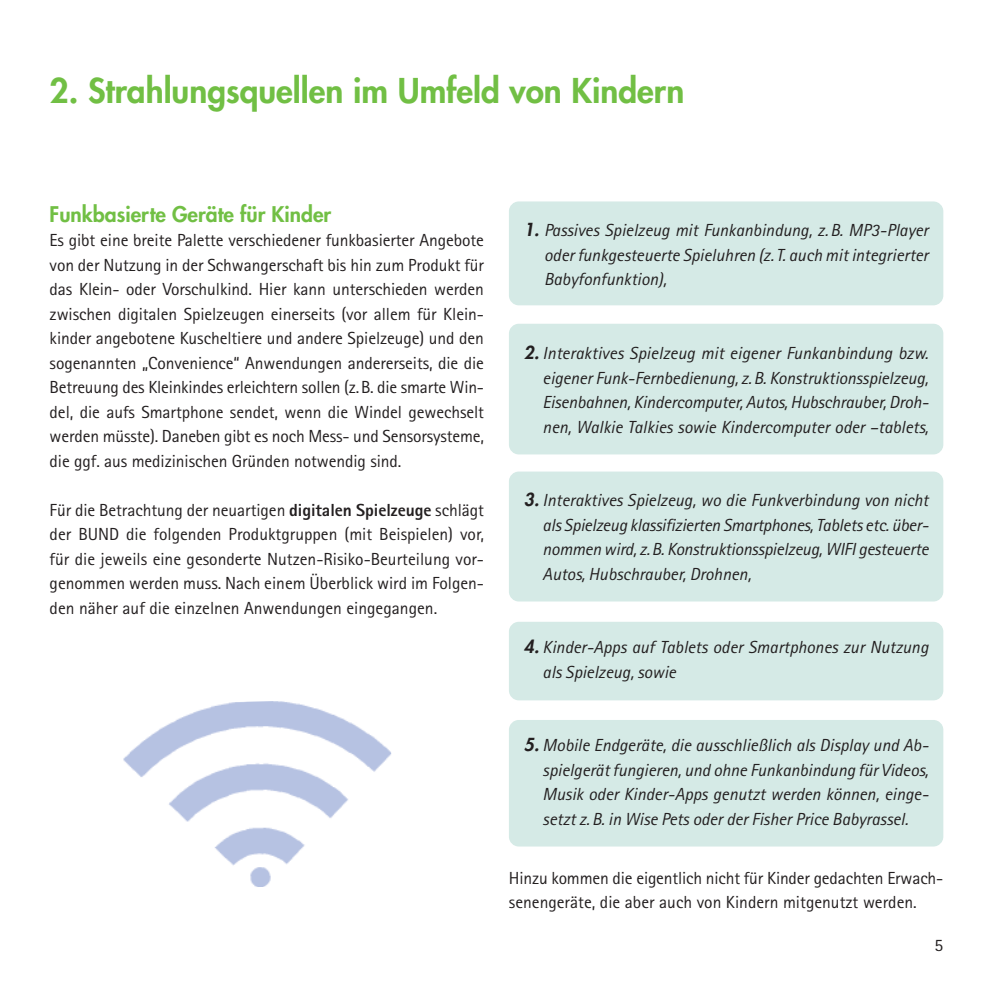
<style>
.page{position:relative;width:993px;height:993px;background:#fff}
.page>*{position:absolute;margin:0;border:0;box-sizing:border-box;transform-origin:0 0}
.t1{font:800 33.25px "Futura";color:#71bf44}
.t2{font:800 21px "Futura";color:#71bf44}
.t3{font:17.5px/24.5px "Agfa Rotis Sans Serif";letter-spacing:-.005em;color:#231f20;text-align:justify}
.t4{font:italic 17.5px/24.5px "Agfa Rotis Sans Serif";color:#231f20;text-align:justify}
.s1{font-weight:800}
.s2{font-family:"Futura";font-weight:800}
</style>
<div class="page">
<div style="left:508px;top:201px;width:435px;height:104px;background:#d5eae6;border-radius:10px"></div>
<div style="left:508px;top:323px;width:435px;height:131px;background:#d5eae6;border-radius:10px"></div>
<div style="left:508px;top:471px;width:435px;height:130px;background:#d5eae6;border-radius:10px"></div>
<div style="left:508px;top:621px;width:435px;height:79px;background:#d5eae6;border-radius:10px"></div>
<div style="left:508px;top:719px;width:435px;height:127px;background:#d5eae6;border-radius:10px"></div>
<img style="left:123px;top:701px;width:269px;height:186px">
<h1 class="t1" style="left:50px;top:74px;width:636px">2. Strahlungsquellen im Umfeld von Kindern</h1>
<p class="t2" style="left:50px;top:204px;width:283px">Funkbasierte Geräte für Kinder</p>
<p class="t3" style="left:50px;top:229px;width:436px">Es gibt eine breite Palette verschiedener funkbasierter Angebote von der Nutzung in der Schwangerschaft bis hin zum Produkt für das Klein- oder Vorschulkind. Hier kann unterschieden werden zwischen digitalen Spielzeugen einerseits (vor allem für Klein&shy;kinder angebotene Kuscheltiere und andere Spielzeuge) und den sogenannten „Convenience“ Anwendungen andererseits, die die Betreuung des Kleinkindes erleichtern sollen (z.B. die smarte Win&shy;del, die aufs Smartphone sendet, wenn die Windel gewechselt werden müsste). Daneben gibt es noch Mess- und Sensorsysteme, die ggf. aus medizinischen Gründen notwendig sind.</p>
<p class="t3" style="left:50px;top:499px;width:436px">Für die Betrachtung der neuartigen <span class="s1">digitalen Spielzeuge</span> schlägt der BUND die folgenden Produktgruppen (mit Beispielen) vor, für die jeweils eine gesonderte Nutzen-Risiko-Beurteilung vor&shy;genommen werden muss. Nach einem Überblick wird im Folgen&shy;den näher auf die einzelnen Anwendungen eingegangen.</p>
<p class="t4" style="left:544px;top:220px;width:385px;text-indent:-20px"><span class="s2">1.</span> Passives Spielzeug mit Funkanbindung, z.B. MP3-Player oder funkgesteuerte Spieluhren (z. T. auch mit integrierter Babyfonfunktion),</p>
<p class="t4" style="left:542px;top:342px;width:387px;text-indent:-19px"><span class="s2">2.</span> Interaktives Spielzeug mit eigener Funkanbindung bzw. eigener Funk-Fernbedienung, z.B. Konstruktionsspielzeug, Eisenbahnen, Kindercomputer, Autos, Hubschrauber, Droh&shy;nen, Walkie Talkies sowie Kindercomputer oder –tablets,</p>
<p class="t4" style="left:542px;top:489px;width:387px;text-indent:-19px"><span class="s2">3.</span> Interaktives Spielzeug, wo die Funkverbindung von nicht als Spielzeug klassifizierten Smartphones, Tablets etc. über&shy;nommen wird, z.B. Konstruktionsspielzeug, WIFI gesteuerte Autos, Hubschrauber, Drohnen,</p>
<p class="t4" style="left:542px;top:636px;width:387px;text-indent:-19px"><span class="s2">4.</span> Kinder-Apps auf Tablets oder Smartphones zur Nutzung als Spielzeug, sowie</p>
<p class="t4" style="left:542px;top:734px;width:387px;text-indent:-19px"><span class="s2">5.</span> Mobile Endgeräte, die ausschließlich als Display und Ab&shy;spielgerät fungieren, und ohne Funkanbindung für Videos, Musik oder Kinder-Apps genutzt werden können, einge&shy;setzt z.B. in Wise Pets oder der Fisher Price Babyrassel.</p>
<p class="t3" style="left:508px;top:866px;width:436px">Hinzu kommen die eigentlich nicht für Kinder gedachten Erwach&shy;senengeräte, die aber auch von Kindern mitgenutzt werden.</p>
<p class="t3" style="left:934px;top:934px;width:10px">5</p>
</div>
